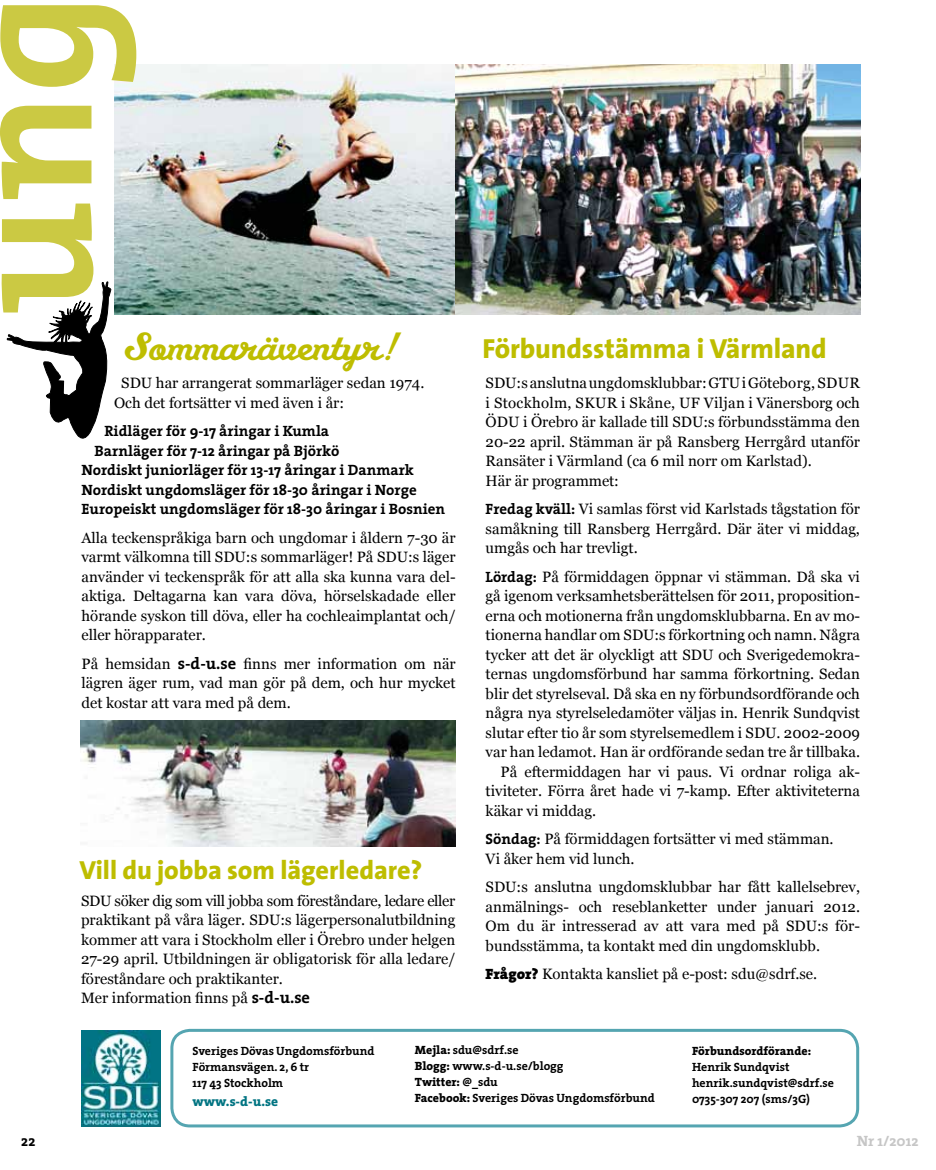
<style>
.page{position:relative;width:936px;height:1170px;background:#fff}
.page>*{position:absolute;margin:0;border:0;box-sizing:border-box;transform-origin:0 0}
.t1{font:700 180px "The Mix";color:#cbc943}
.t2{font:40.5px "Radio FM";color:#bebd00}
.t3{font:800 27.75px "The Sans";letter-spacing:-.005em;color:#bebd00}
.t4{font:800 26.25px "The Sans";color:#bebd00}
.t5{font:15px/19.5px "Georgia";color:#000}
.t6{font:700 15px "The Serif";color:#000}
.t7{font:700 15px "The Serif";color:#c6c6c6}
.t8{font:800 13.5px "The Serif";color:#007482}
.t9{font:700 12px/16px "The Serif";color:#000}
.t10{font:800 12px "The Serif";color:#000}
.s1{font-family:"The Serif";font-weight:700;font-size:16.5px}
.s2{font-family:"The Serif";font-weight:700}
.s3{font-family:"The Serif";font-weight:900}
.s4{font-weight:800}
</style>
<div class="page">
<img style="left:114px;top:64px;width:341px;height:251px">
<div style="left:170px;top:1028px;width:689px;height:99px;border:3px solid #55a5b1;border-radius:18px"></div>
<img style="left:81px;top:1030px;width:79px;height:96px">
<svg style="left:7px;top:281px;width:105px;height:158px"></svg>
<img style="left:81px;top:720px;width:374px;height:126px">
<img style="left:455px;top:64px;width:405px;height:251px">
<h1 class="t1" style="left:-120px;top:315px;width:323px;rotate:-90deg">ung</h1>
<h2 class="t2" style="left:124px;top:323px;width:281px">Sommaräventyr!</h2>
<p class="t5" style="left:114px;top:373px;width:312px;text-indent:7px">SDU har arrangerat sommarläger sedan 1974.<br>Och det fortsätter vi med även i år:</p>
<p class="t6" style="left:104px;top:418px;width:226px">Ridläger för 9-17 åringar i Kumla</p>
<p class="t6" style="left:95px;top:438px;width:246px">Barnläger för 7-12 åringar på Björkö</p>
<p class="t6" style="left:81px;top:457px;width:334px">Nordiskt juniorläger för 13-17 åringar i Danmark</p>
<p class="t6" style="left:81px;top:477px;width:337px">Nordiskt ungdomsläger för 18-30 åringar i Norge</p>
<p class="t6" style="left:81px;top:496px;width:365px">Europeiskt ungdomsläger för 18-30 åringar i Bosnien</p>
<p class="t5" style="left:81px;top:527px;width:375px;text-align:justify">Alla teckenspråkiga barn och ungdomar i åldern 7-30 är varmt välkomna till SDU:s sommarläger! På SDU:s läger använder vi teckenspråk för att alla ska kunna vara del&shy;aktiga. Deltagarna kan vara döva, hörselskadade eller hörande syskon till döva, eller ha cochleaimplantat och/ eller hörapparater.</p>
<p class="t5" style="left:81px;top:653px;width:375px;text-align:justify">På hemsidan <span class="s1">s-d-u.se</span> finns mer information om när lägren äger rum, vad man gör på dem, och hur mycket det kostar att vara med på dem.</p>
<h3 class="t4" style="left:79px;top:847px;width:344px">Vill du jobba som lägerledare?</h3>
<p class="t5" style="left:81px;top:890px;width:376px">SDU söker dig som vill jobba som föreståndare, ledare eller praktikant på våra läger. SDU:s lägerpersonalutbildning kommer att vara i Stockholm eller i Örebro under helgen 27-29 april. Utbildningen är obligatorisk för alla ledare/ föreståndare och praktikanter.<br>Mer information finns på <span class="s1">s-d-u.se</span></p>
<h3 class="t3" style="left:482px;top:325px;width:346px">Förbundsstämma i Värmland</h3>
<p class="t5" style="left:485px;top:373px;width:376px">SDU:s anslutna ungdomsklubbar: GTU i Göteborg, SDUR i Stockholm, SKUR i Skåne, UF Viljan i Vänersborg och ÖDU i Örebro är kallade till SDU:s förbundsstämma den 20-22 april. Stämman är på Ransberg Herrgård utanför Ransäter i Värmland (ca 6 mil norr om Karlstad).<br>Här är programmet:</p>
<p class="t5" style="left:485px;top:499px;width:376px;text-align:justify"><span class="s2">Fredag kväll:</span> Vi samlas först vid Karlstads tågstation för samåkning till Ransberg Herrgård. Där äter vi middag, umgås och har trevligt.</p>
<p class="t5" style="left:485px;top:566px;width:376px"><span class="s2">Lördag:</span> På förmiddagen öppnar vi stämman. Då ska vi</p>
<p class="t5" style="left:485px;top:586px;width:376px">gå igenom verksamhetsberättelsen för 2011, proposition-</p>
<p class="t5" style="left:485px;top:605px;width:376px">erna och motionerna från ungdomsklubbarna. En av mo-</p>
<p class="t5" style="left:485px;top:625px;width:376px">tionerna handlar om SDU:s förkortning och namn. Några</p>
<p class="t5" style="left:485px;top:644px;width:376px">tycker att det är olyckligt att SDU och Sverigedemokra-</p>
<p class="t5" style="left:485px;top:664px;width:376px">ternas ungdomsförbund har samma förkortning. Sedan</p>
<p class="t5" style="left:485px;top:683px;width:376px">blir det styrelseval. Då ska en ny förbundsordförande och</p>
<p class="t5" style="left:485px;top:703px;width:376px">några nya styrelseledamöter väljas in. Henrik Sundqvist</p>
<p class="t5" style="left:485px;top:722px;width:376px">slutar efter tio år som styrelsemedlem i SDU. 2002-2009</p>
<p class="t5" style="left:485px;top:742px;width:376px">var han ledamot. Han är ordförande sedan tre år tillbaka.</p>
<p class="t5" style="left:500px;top:761px;width:361px">På eftermiddagen har vi paus. Vi ordnar roliga ak-</p>
<p class="t5" style="left:485px;top:781px;width:376px">tiviteter. Förra året hade vi 7-kamp. Efter aktiviteterna</p>
<p class="t5" style="left:485px;top:800px;width:112px">käkar vi middag.</p>
<p class="t5" style="left:485px;top:829px;width:349px"><span class="s2">Söndag:</span> På förmiddagen fortsätter vi med stämman.<br>Vi åker hem vid lunch.</p>
<p class="t5" style="left:485px;top:877px;width:376px;text-align:justify">SDU:s anslutna ungdomsklubbar har fått kallelsebrev, anmälnings- och reseblanketter under januari 2012.<br>Om du är intresserad av att vara med på SDU:s för&shy;bundsstämma, ta kontakt med din ungdomsklubb.</p>
<p class="t5" style="left:485px;top:964px;width:333px"><span class="s3">Frågor?</span> Kontakta kansliet på e-post: sdu@sdrf.se.</p>
<p class="t9" style="left:192px;top:1042px;width:184px">Sveriges Dövas Ungdomsförbund<br>Förmansvägen. 2, 6 tr<br>117 43 Stockholm</p>
<p class="t8" style="left:192px;top:1089px;width:87px">www.s-d-u.se</p>
<p class="t9" style="left:415px;top:1041px;width:241px"><span class="s4">Mejla:</span> sdu@sdrf.se<br><span class="s4">Blogg:</span> www.s-d-u.se/blogg<br><span class="s4">Twitter:</span> @_sdu<br><span class="s4">Facebook:</span> Sveriges Dövas Ungdomsförbund</p>
<p class="t10" style="left:692px;top:1040px;width:121px">Förbundsordförande:</p>
<p class="t9" style="left:692px;top:1058px;width:143px">Henrik Sundqvist henrik.sundqvist@sdrf.se<br>0735-307 207 (sms/3G)</p>
<p class="t6" style="left:21px;top:1127px;width:16px">22</p>
<p class="t7" style="left:856px;top:1127px;width:63px">Nr 1/2012</p>
</div>
